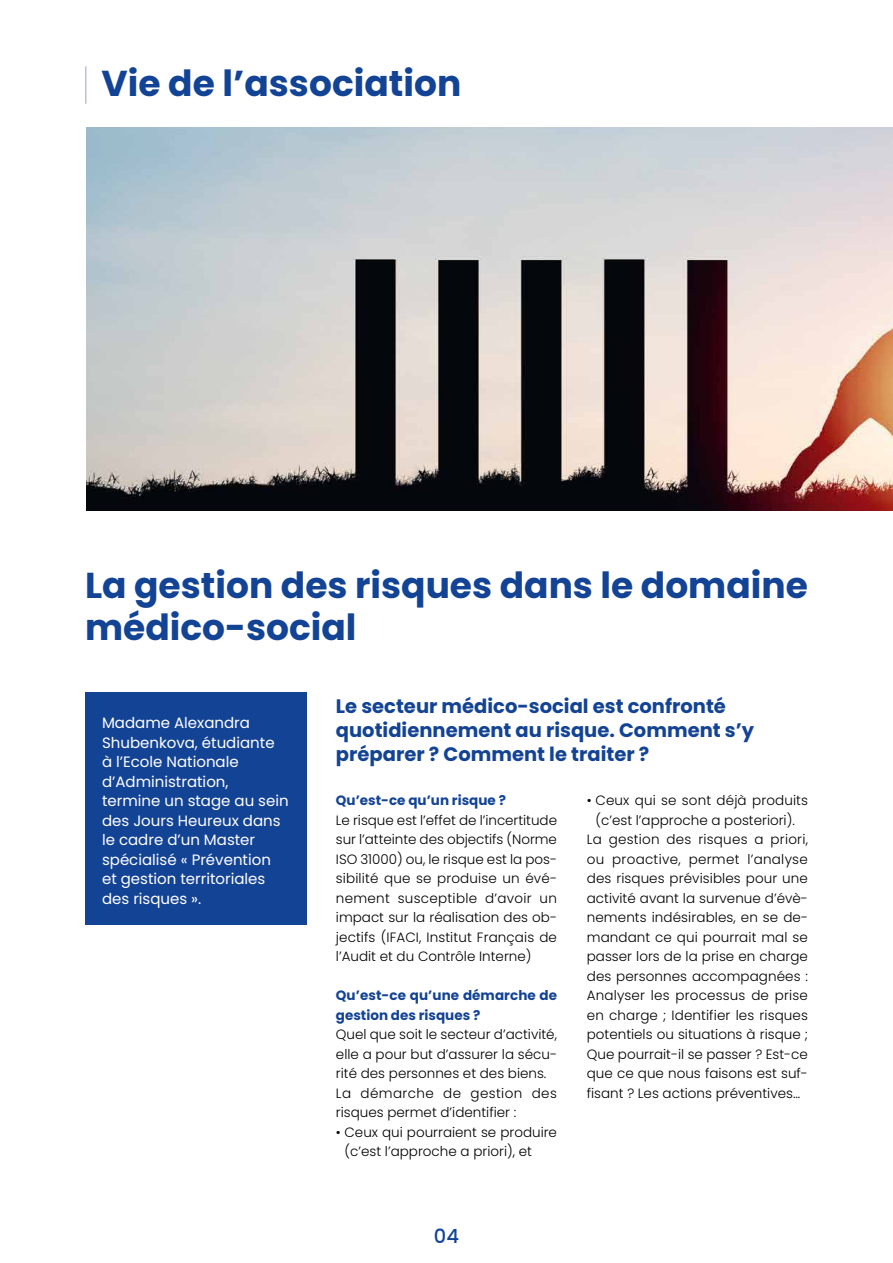
<style>
.page{position:relative;width:893px;height:1263px;background:#fff}
.page>*{position:absolute;margin:0;border:0;box-sizing:border-box;transform-origin:0 0}
.t1{font:700 36px/42px "Poppins";color:#134395}
.t2{font:700 19.5px/24px "Poppins";color:#134395}
.t3{font:500 19.5px "Poppins";color:#134395}
.t4{font:15px/19.5px "Poppins";color:#fff}
.t5{font:300 13.5px/19.5px "Poppins";color:#000}
.t6{font:700 13.5px/19.5px "Poppins";color:#134395}
</style>
<div class="page">
<div style="left:85px;top:692px;width:221px;height:232px;background:#134395"></div>
<hr style="left:85px;top:66px;width:2px;height:38px;background:#bcbfe2">
<img style="left:87px;top:128px;width:806px;height:382px">
<h1 class="t1" style="left:102px;top:62px;width:361px">Vie de l’association</h1>
<h1 class="t1" style="left:85px;top:564px;width:724px">La gestion des risques dans le domaine médico-social</h1>
<p class="t4" style="left:102px;top:713px;width:188px">Madame Alexandra<br>Shubenkova, étudiante<br>à l’Ecole Nationale d’Administration, termine un stage au sein des Jours Heureux dans le cadre d’un Master spécialisé « Prévention et gestion territoriales des risques ».</p>
<h2 class="t2" style="left:336px;top:694px;width:420px">Le secteur médico-social est confronté quotidiennement au risque. Comment s’y préparer ? Comment le traiter ?</h2>
<p class="t6" style="left:336px;top:791px;width:172px">Qu’est-ce qu’un risque ?</p>
<p class="t5" style="left:336px;top:810px;width:223px;text-align:justify">Le risque est l’effet de l’incertitude sur l’atteinte des objectifs (Norme ISO 31000) ou, le risque est la pos&shy;sibilité que se produise un évé&shy;nement susceptible d’avoir un impact sur la réalisation des ob&shy;jectifs (IFACI, Institut Français de l’Audit et du Contrôle Interne)</p>
<p class="t6" style="left:336px;top:986px;width:223px">Qu’est-ce qu’une démarche de gestion des risques ?</p>
<p class="t5" style="left:336px;top:1025px;width:223px">Quel que soit le secteur d’activité, elle a pour but d’assurer la sécu&shy;rité des personnes et des biens.<br>La démarche de gestion des risques permet d’identifier :</p>
<p class="t5" style="left:345px;top:1122px;width:214px;text-indent:-9px">• Ceux qui pourraient se produire (c’est l’approche a priori), et</p>
<h2 class="t3" style="left:434px;top:1225px;width:27px">04</h2>
<p class="t5" style="left:587px;top:791px;width:223px;text-align:center">• Ceux qui se sont déjà produits (c’est l’approche a posteriori).<br>La gestion des risques a priori, ou proactive, permet l’analyse des risques prévisibles pour une activité avant la survenue d’évè&shy;nements indésirables, en se de&shy;mandant ce qui pourrait mal se passer lors de la prise en charge des personnes accompagnées :<br>Analyser les processus de prise en charge ; Identifier les risques potentiels ou situations à risque ;<br>Que pourrait-il se passer ? Est-ce que ce que nous faisons est suf&shy;fisant ? Les actions préventives...</p>
</div>
